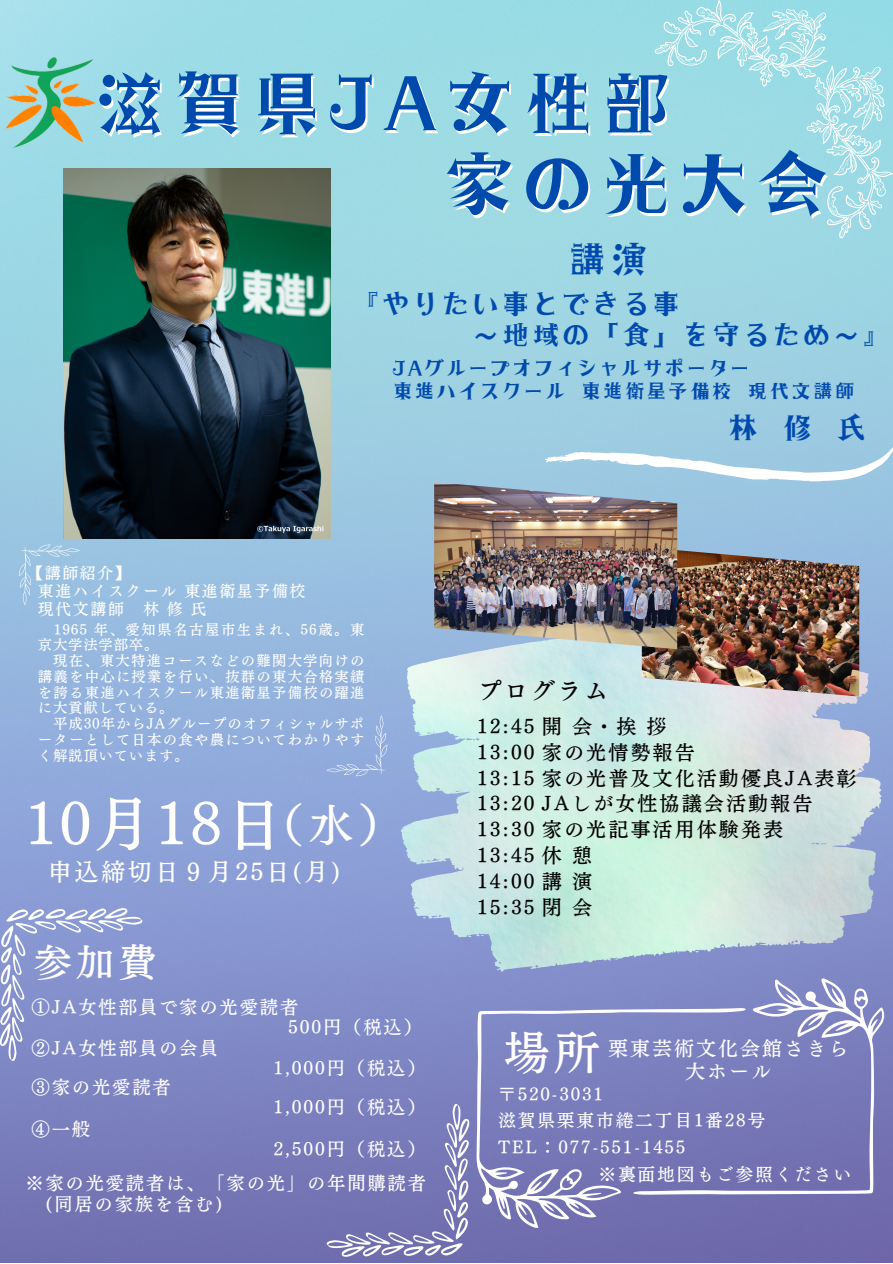
<style>
.page{position:relative;width:893px;height:1264px;background:#fff}
.page>*{position:absolute;margin:0;border:0;box-sizing:border-box;transform-origin:0 0}
.t1{font:71.25px "Otome Mincyou TTF";letter-spacing:.1em;color:#004aad}
.t2{font:58.95px "Canva Telop Min Pro N D";letter-spacing:.05em;color:#fff}
.t3{font:46.2px "Canva Telop Min Pro N D";color:#fff}
.t4{font:45.3px "Canva Telop Min Pro N D";color:#fff}
.t5{font:38.4px "Canva Telop Min Pro N D";color:#fff}
.t6{font:37.8px "Otome Mincyou TTF";color:#004aad}
.t7{font:30px "Otome Mincyou TTF";color:#004aad}
.t8{font:27.3px "Otome Mincyou TTF";letter-spacing:.1em;color:#004aad}
.t9{font:24.3px "Canva Telop Min Pro N D";letter-spacing:.1em;color:#fff}
.t10{font:24.3px "Canva Telop Min Pro N D";letter-spacing:.1em;color:#000}
.t11{font:20.1px "Canva Telop Min Pro N D";letter-spacing:.1em;color:#000}
.t12{font:19.95px/22.2px "Canva Telop Min Pro N D";letter-spacing:.1em;color:#fff;text-align:center}
.t13{font:19.8px "Otome Mincyou TTF";letter-spacing:.1em;color:#004aad}
.t14{font:18.3px "Canva Telop Min Pro N D";letter-spacing:.1em;color:#fff}
.t15{font:17.85px "Canva Telop Min Pro N D";letter-spacing:.1em;color:#fff}
.t16{font:15.9px "Canva Telop Min Pro N D";letter-spacing:.1em;color:#fff}
.t17{font:14.25px/15.8px "Canva Telop Min Pro N D";letter-spacing:.09em;color:#fff;text-align:justify}
</style>
<div class="page">
<img style="left:0;top:0;width:892px;height:1262px">
<img style="left:5px;top:57px;width:90px;height:90px">
<svg style="left:654px;top:0;width:238px;height:238px;background:#a3dde6"></svg>
<img style="left:63px;top:168px;width:268px;height:370px">
<svg style="left:0;top:908px;width:142px;height:152px;background:#909bd1"></svg>
<svg style="left:326px;top:715px;width:61px;height:61px;background:#97b0de"></svg>
<svg style="left:19px;top:544px;width:61px;height:61px;background:#9ec3e2"></svg>
<svg style="left:326px;top:1103px;width:143px;height:153px;background:#8182bc"></svg>
<img style="left:812px;top:639px;width:69px;height:153px">
<img style="left:641px;top:547px;width:218px;height:149px">
<img style="left:434px;top:482px;width:243px;height:167px">
<svg style="left:543px;top:441px;width:349px;height:40px"></svg>
<svg style="left:476px;top:1007px;width:269px;height:220px;background:#8385bf"></svg>
<svg style="left:633px;top:978px;width:252px;height:216px;background:#8083be"></svg>
<p class="t1" style="left:94px;top:53px;width:579px">滋賀県JA女性部</p>
<p class="t1" style="left:443px;top:134px;width:386px">家の光大会</p>
<p class="t6" style="left:568px;top:233px;width:81px">講演</p>
<p class="t8" style="left:352px;top:285px;width:329px">『やりたい事とできる事</p>
<p class="t8" style="left:472px;top:315px;width:419px">～地域の「食」を守るため～』</p>
<p class="t13" style="left:392px;top:354px;width:358px">JAグループオフィシャルサポーター</p>
<p class="t13" style="left:392px;top:377px;width:463px">東進ハイスクール 東進衛星予備校 現代文講師</p>
<p class="t16" style="left:27px;top:565px;width:105px">【講師紹介】</p>
<p class="t16" style="left:38px;top:583px;width:269px">東進ハイスクール東進衛星予備校</p>
<p class="t16" style="left:38px;top:601px;width:168px">現代文講師 林修氏</p>
<p class="t17" style="left:38px;top:621px;width:328px;text-indent:16px">1965 年、愛知県名古屋市生まれ、56歳。東京大学法学部卒。</p>
<p class="t17" style="left:38px;top:653px;width:328px;text-indent:15px">現在、東大特進コースなどの難関大学向けの講義を中心に授業を行い、抜群の東大合格実績を誇る東進ハイスクール東進衛星予備校の躍進に大貢献している。</p>
<p class="t17" style="left:38px;top:716px;width:328px;text-indent:15px">平成30年からJAグループのオフィシャルサポーターとして日本の食や農についてわかりやすく解説頂いています。</p>
<p class="t2" style="left:25px;top:794px;width:236px">10月 18日</p>
<p class="t4" style="left:258px;top:802px;width:146px">（水）</p>
<p class="t9" style="left:48px;top:859px;width:294px">申込締切日９月25日(月)</p>
<p class="t5" style="left:34px;top:943px;width:124px">参加費</p>
<p class="t14" style="left:32px;top:997px;width:268px">①JA女性部員で家の光愛読者</p>
<p class="t14" style="left:288px;top:1017px;width:135px">500円（税込）</p>
<p class="t14" style="left:32px;top:1038px;width:187px">②JA女性部員の会員</p>
<p class="t14" style="left:273px;top:1059px;width:154px">1,000円（税込）</p>
<p class="t14" style="left:32px;top:1078px;width:141px">③家の光愛読者</p>
<p class="t14" style="left:273px;top:1098px;width:154px">1,000円（税込）</p>
<p class="t14" style="left:32px;top:1119px;width:60px">④一般</p>
<p class="t14" style="left:273px;top:1139px;width:154px">2,500円（税込）</p>
<p class="t14" style="left:25px;top:1174px;width:402px">※家の光愛読者は、「家の光」の年間購読者</p>
<p class="t14" style="left:45px;top:1194px;width:178px">(同居の家族を含む)</p>
<p class="t7" style="left:728px;top:407px;width:139px">林修氏</p>
<p class="t10" style="left:477px;top:678px;width:133px">プログラム</p>
<p class="t11" style="left:477px;top:716px;width:191px">12:45開会・挨拶</p>
<p class="t11" style="left:477px;top:742px;width:219px">13:00 家の光情勢報告</p>
<p class="t11" style="left:477px;top:767px;width:381px">13:15 家の光普及文化活動優良JA表彰</p>
<p class="t11" style="left:477px;top:793px;width:337px">13:20 JAしが女性協議会活動報告</p>
<p class="t11" style="left:477px;top:819px;width:307px">13:30 家の光記事活用体験発表</p>
<p class="t11" style="left:477px;top:845px;width:117px">13:45 休憩</p>
<p class="t11" style="left:477px;top:871px;width:117px">14:00 講演</p>
<p class="t11" style="left:477px;top:897px;width:117px">15:35 閉会</p>
<p class="t3" style="left:503px;top:1029px;width:98px">場所</p>
<p class="t12" style="left:608px;top:1037px;width:242px">栗東芸術文化会館さきら大ホール</p>
<p class="t15" style="left:498px;top:1085px;width:106px">〒520-3031</p>
<p class="t15" style="left:498px;top:1110px;width:268px">滋賀県栗東市綣二丁目 1番28号</p>
<p class="t15" style="left:498px;top:1137px;width:189px">TEL：077-551-1455</p>
<p class="t15" style="left:598px;top:1165px;width:254px">※裏面地図もご参照ください</p>
</div>
